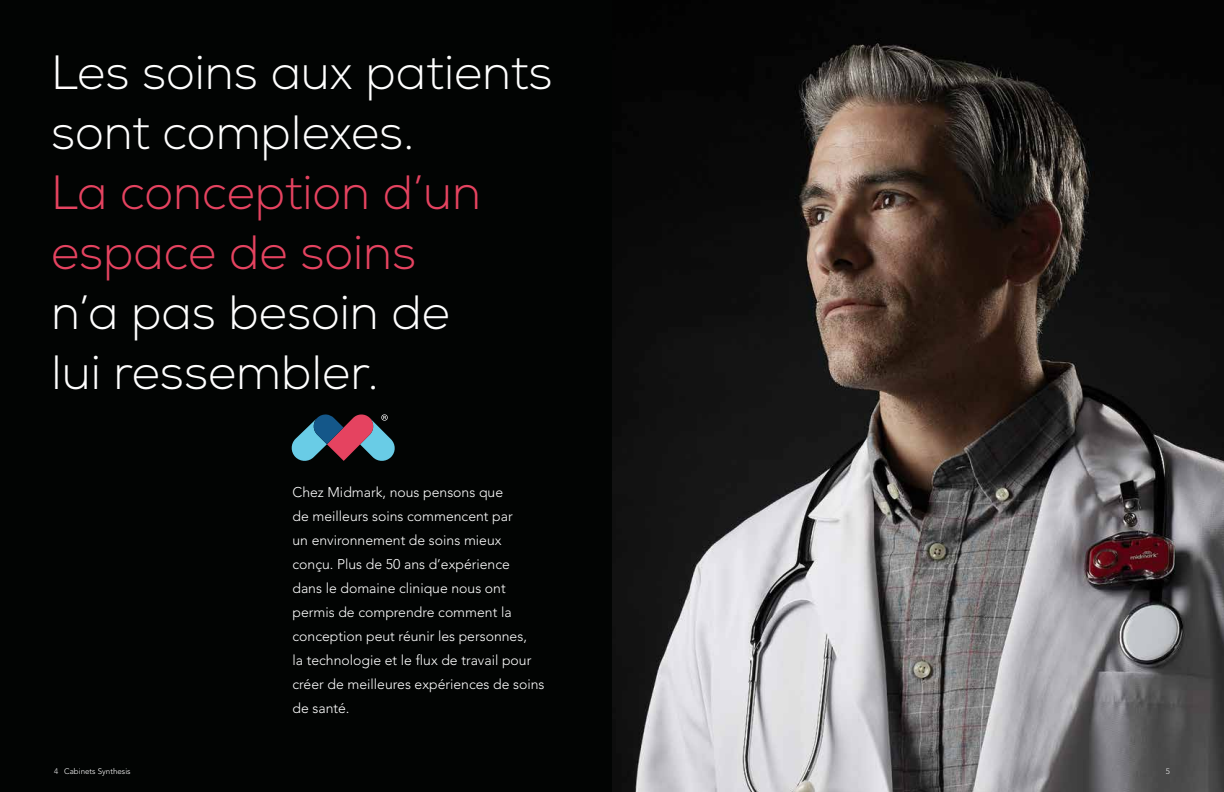
<style>
.page{position:relative;width:1224px;height:792px;background:#fff}
.page>*{position:absolute;margin:0;border:0;box-sizing:border-box;transform-origin:0 0}
.Headline_Style_1{font:300 48px/60px "Nexa";color:#fff}
.t1{font:300 14px/24px "Avenir LT Pro";color:#fff}
.t2{font:300 8px "Avenir LT Pro";letter-spacing:-.005em;color:#fff}
.t3{font:300 8px "Avenir LT Pro";color:#ededee}
.s1{color:#e54360}
.s2{color:#ededee}
</style>
<div class="page">
<div style="left:0;top:0;width:616px;height:792px;background:#020403"></div>
<img style="left:612px;top:0;width:612px;height:792px">
<svg style="left:291px;top:414px;width:104px;height:47px"></svg>
<p class="Headline_Style_1" style="left:51px;top:44px;width:503px">Les soins aux patients sont complexes.<br><span class="s1">La conception d’un espace de soins<br></span>n’a pas besoin de<br>lui ressembler.</p>
<p class="t1" style="left:292px;top:480px;width:254px">Chez Midmark, nous pensons que<br>de meilleurs soins commencent par<br>un environnement de soins mieux conçu. Plus de 50 ans d’expérience<br>dans le domaine clinique nous ont permis de comprendre comment la conception peut réunir les personnes,<br>la technologie et le flux de travail pour créer de meilleures expériences de soins de santé.</p>
<p class="t2" style="left:54px;top:766px;width:78px"><span class="s2">4</span> Cabinets Synthesis</p>
<p class="t3" style="left:1166px;top:767px;width:6px">5</p>
</div>
